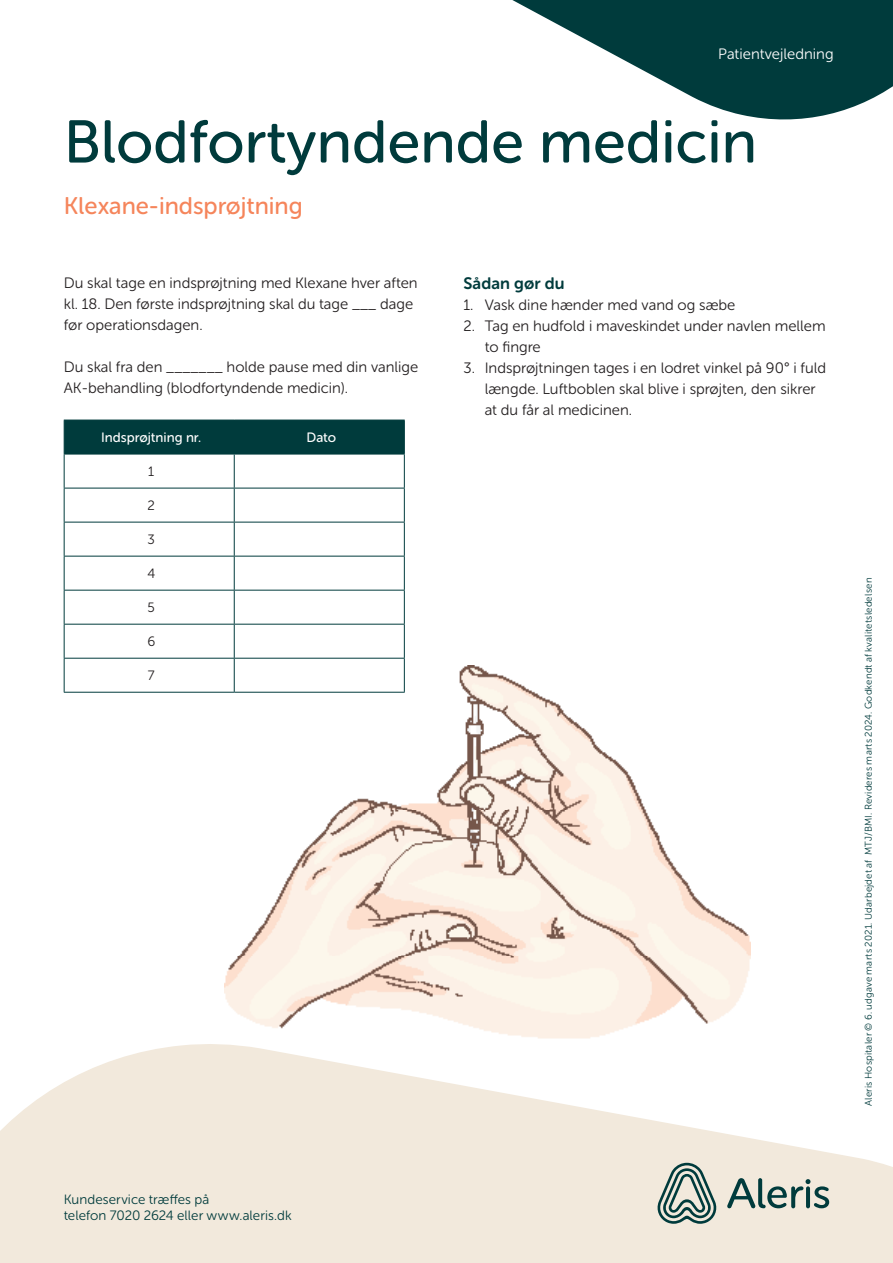
<style>
.page{position:relative;width:893px;height:1263px;background:#fff}
.page>*{position:absolute;margin:0;border:0;box-sizing:border-box;transform-origin:0 0}
.t1{font:60px "Museo Sans Rounded 500";color:#003b3c}
.t2{font:24px "Museo Sans Rounded 500";color:#f5855b}
.t3{font:16.5px "Museo Sans Rounded 700";letter-spacing:.005em;color:#003b3c}
.t4{font:15px/21px "Museo Sans Rounded 300";color:#231f20}
.t5{font:15px "Museo Sans Rounded 300";color:#fff}
.t6{font:13.5px/16.5px "Museo Sans Rounded 300";letter-spacing:.005em;color:#003b3c}
.t7{font:13.5px "Museo Sans Rounded 500";color:#fff}
.t8{font:13.5px "Museo Sans Rounded 300";color:#231f20}
.t9{font:9.75px "Museo Sans Rounded 300";letter-spacing:.02em;color:#003b3c}
</style>
<div class="page">
<img style="left:224px;top:665px;width:526px;height:374px">
<svg style="left:512px;top:0;width:381px;height:120px;fill:#003b3c"></svg>
<svg style="left:0;top:1044px;width:893px;height:219px;fill:#f2e9dc"></svg>
<svg style="left:727px;top:1178px;width:102px;height:30px;background:#a1afa7"></svg>
<svg style="left:655px;top:1163px;width:63px;height:61px;background:#a4b1a8"></svg>
<div style="left:65px;top:421px;width:339px;height:33px;background:#003b3c"></div>
<svg style="left:65px;top:455px;width:339px;height:237px"></svg>
<hr style="left:234px;top:420px;width:1px;height:34px;background:#003b3c">
<hr style="left:234px;top:454px;width:1px;height:34px;background:#003b3c">
<hr style="left:64px;top:488px;width:170px;height:1px;background:#003b3c">
<hr style="left:234px;top:488px;width:171px;height:1px;background:#003b3c">
<hr style="left:234px;top:488px;width:1px;height:34px;background:#003b3c">
<hr style="left:64px;top:522px;width:170px;height:1px;background:#003b3c">
<hr style="left:234px;top:522px;width:171px;height:1px;background:#003b3c">
<hr style="left:234px;top:522px;width:1px;height:34px;background:#003b3c">
<hr style="left:64px;top:556px;width:170px;height:1px;background:#003b3c">
<hr style="left:234px;top:556px;width:171px;height:1px;background:#003b3c">
<hr style="left:234px;top:556px;width:1px;height:34px;background:#003b3c">
<hr style="left:64px;top:590px;width:170px;height:1px;background:#003b3c">
<hr style="left:234px;top:590px;width:171px;height:1px;background:#003b3c">
<hr style="left:234px;top:590px;width:1px;height:34px;background:#003b3c">
<hr style="left:64px;top:624px;width:170px;height:1px;background:#003b3c">
<hr style="left:234px;top:624px;width:171px;height:1px;background:#003b3c">
<hr style="left:234px;top:624px;width:1px;height:34px;background:#003b3c">
<hr style="left:64px;top:658px;width:170px;height:1px;background:#003b3c">
<hr style="left:234px;top:658px;width:171px;height:1px;background:#003b3c">
<hr style="left:234px;top:658px;width:1px;height:34px;background:#003b3c">
<hr style="left:64px;top:454px;width:1px;height:34px;background:#003b3c">
<hr style="left:404px;top:454px;width:1px;height:34px;background:#003b3c">
<hr style="left:64px;top:488px;width:1px;height:34px;background:#003b3c">
<hr style="left:404px;top:488px;width:1px;height:34px;background:#003b3c">
<hr style="left:64px;top:522px;width:1px;height:34px;background:#003b3c">
<hr style="left:404px;top:522px;width:1px;height:34px;background:#003b3c">
<hr style="left:64px;top:556px;width:1px;height:34px;background:#003b3c">
<hr style="left:404px;top:556px;width:1px;height:34px;background:#003b3c">
<hr style="left:64px;top:590px;width:1px;height:34px;background:#003b3c">
<hr style="left:404px;top:590px;width:1px;height:34px;background:#003b3c">
<hr style="left:64px;top:624px;width:1px;height:34px;background:#003b3c">
<hr style="left:404px;top:624px;width:1px;height:34px;background:#003b3c">
<hr style="left:64px;top:658px;width:1px;height:34px;background:#003b3c">
<hr style="left:404px;top:658px;width:1px;height:34px;background:#003b3c">
<hr style="left:64px;top:692px;width:170px;height:1px;background:#003b3c">
<hr style="left:234px;top:692px;width:171px;height:1px;background:#003b3c">
<hr style="left:64px;top:420px;width:170px;height:1px;background:#003b3c">
<hr style="left:64px;top:420px;width:1px;height:34px;background:#003b3c">
<hr style="left:234px;top:420px;width:171px;height:1px;background:#003b3c">
<hr style="left:404px;top:420px;width:1px;height:34px;background:#003b3c">
<hr style="left:64px;top:454px;width:170px;height:1px;background:#003b3c">
<hr style="left:234px;top:454px;width:171px;height:1px;background:#003b3c">
<div style="left:702px;top:43px;width:148px;height:21px;background:#003b3c"></div>
<p class="t5" style="left:718px;top:45px;width:117px">Patientvejledning</p>
<h1 class="t1" style="left:64px;top:109px;width:695px">Blodfortyndende medicin</h1>
<h2 class="t2" style="left:64px;top:192px;width:241px">Klexane-indsprøjtning</h2>
<p class="t4" style="left:64px;top:272px;width:355px">Du skal tage en indsprøjtning med Klexane hver aften kl. 18. Den første indsprøjtning skal du tage ___ dage før operationsdagen.</p>
<p class="t4" style="left:64px;top:356px;width:356px">Du skal fra den _______ holde pause med din vanlige<br>AK-behandling (blodfortyndende medicin).</p>
<p class="t7" style="left:101px;top:430px;width:102px">Indsprøjtning nr.</p>
<p class="t7" style="left:307px;top:430px;width:31px">Dato</p>
<p class="t8" style="left:148px;top:464px;width:8px">1</p>
<p class="t8" style="left:148px;top:498px;width:9px">2</p>
<p class="t8" style="left:148px;top:532px;width:9px">3</p>
<p class="t8" style="left:147px;top:566px;width:9px">4</p>
<p class="t8" style="left:148px;top:600px;width:9px">5</p>
<p class="t8" style="left:147px;top:634px;width:9px">6</p>
<p class="t8" style="left:148px;top:668px;width:8px">7</p>
<p class="t3" style="left:463px;top:274px;width:103px">Sådan gør du</p>
<p class="t4" style="left:463px;top:294px;width:273px">1. Vask dine hænder med vand og sæbe</p>
<p class="t4" style="left:485px;top:315px;width:342px;text-indent:-21px">2. Tag en hudfold i maveskindet under navlen mellem to fingre</p>
<p class="t4" style="left:485px;top:357px;width:343px;text-indent:-21px">3. Indsprøjtningen tages i en lodret vinkel på 90° i fuld længde. Luftboblen skal blive i sprøjten, den sikrer at du får al medicinen.</p>
<p class="t9" style="left:863px;top:1106px;width:529px;rotate:-90deg">Aleris Hospitaler © 6. udgave marts 2021. Udarbejdet af MTJ/BMI. Revideres marts 2024. Godkendt af kvalitetsledelsen</p>
<p class="t6" style="left:64px;top:1191px;width:229px">Kundeservice træffes på<br>telefon 7020 2624 eller www.aleris.dk</p>
</div>
